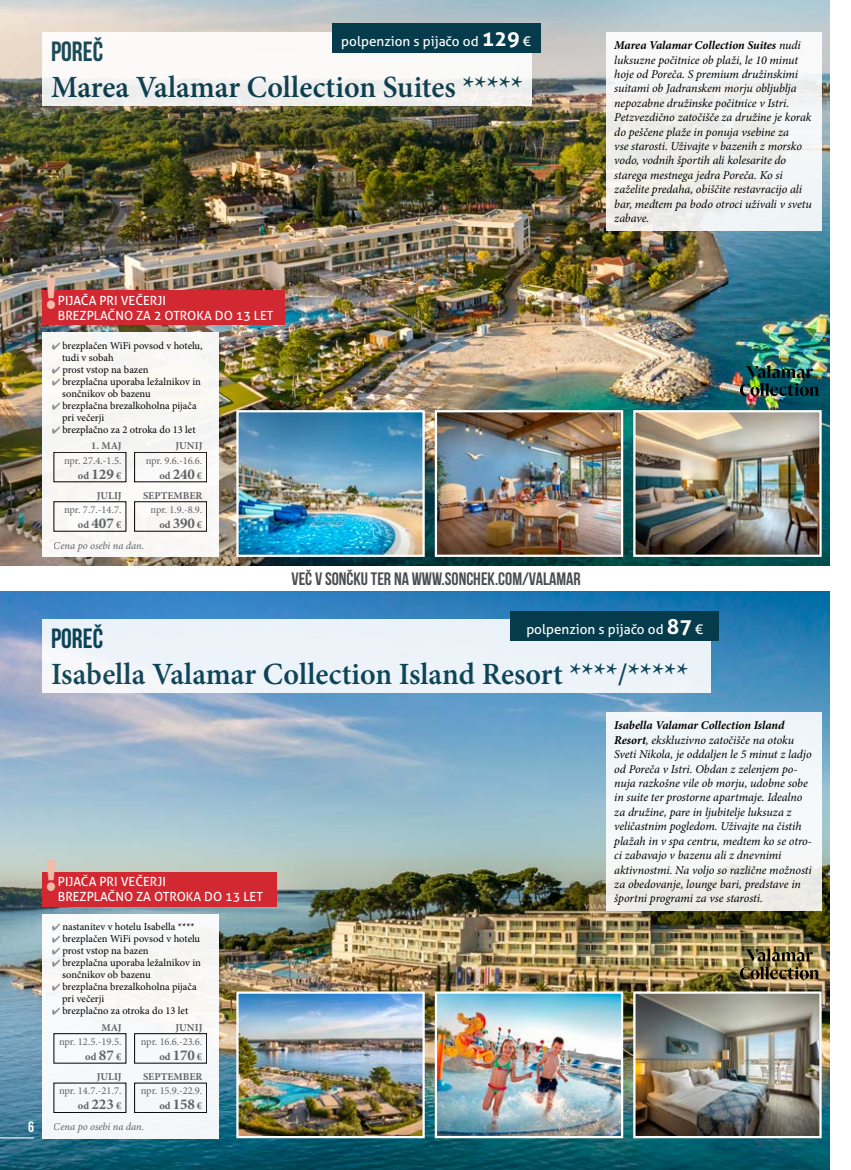
<style>
.page{position:relative;width:851px;height:1170px;background:#fff}
.page>*{position:absolute;margin:0;border:0;box-sizing:border-box;transform-origin:0 0}
.t1{font:900 42.6px "DIN Alternate";color:#f1bba8}
.t2{font:600 30.9px "Minion Pro";color:#053b4b}
.t3{font:27.75px "Bebas Neue";color:#053b4b}
.t4{font:18px "Bebas Neue";color:#4b4d50}
.t5{font:15px "Bebas Neue";color:#fff}
.t6{font:13.5px "Aller";color:#fff}
.t7{font:12.6px/15.1px "Aller";color:#fff}
.t8{font:italic 12px/14.4px "Minion Pro";letter-spacing:-.005em;color:#000}
.t9{font:10.5px/12px "Minion Pro";color:#000}
.t10{font:10.5px/15px "Minion Pro";letter-spacing:-.01em;color:#636569;text-align:right}
.t11{font:700 10.5px "Minion Pro";color:#636569}
.t12{font:italic 10.5px "Minion Pro";letter-spacing:-.005em;color:#636569}
.s1{font-weight:700;font-size:21px}
.s2{font-weight:700}
.s3{color:#8e9196}
.s4{font-weight:700;font-size:15px}
</style>
<div class="page">
<img style="left:0;top:591px;width:829px;height:578px">
<div style="left:43px;top:619px;width:667px;height:73px;background:#ecf3f9"></div>
<div style="left:605px;top:711px;width:216px;height:199px;background:linear-gradient(to bottom,#f3f9fe,#f1f1ed)"></div>
<div style="left:43px;top:913px;width:176px;height:225px;background:#f7f8f9"></div>
<div style="left:54px;top:1033px;width:72px;height:30px;border:1px solid #000"></div>
<div style="left:134px;top:1033px;width:73px;height:30px;border:1px solid #000"></div>
<div style="left:510px;top:611px;width:209px;height:29px;background:#053b4b"></div>
<div style="left:43px;top:872px;width:233px;height:34px;background:#d22832"></div>
<img style="left:0;top:0;width:829px;height:565px">
<div style="left:43px;top:32px;width:488px;height:73px;background:linear-gradient(to right,#f7f6f6,#f5f4f3)"></div>
<div style="left:605px;top:32px;width:216px;height:198px;background:#f1f3f1"></div>
<div style="left:43px;top:332px;width:176px;height:225px;background:#f8f7f5"></div>
<div style="left:54px;top:452px;width:72px;height:30px;border:1px solid #000"></div>
<div style="left:134px;top:452px;width:73px;height:30px;border:1px solid #000"></div>
<div style="left:134px;top:501px;width:73px;height:30px;border:1px solid #000"></div>
<img style="left:632px;top:990px;width:190px;height:149px">
<img style="left:433px;top:990px;width:191px;height:149px">
<img style="left:632px;top:409px;width:190px;height:149px">
<img style="left:433px;top:409px;width:191px;height:149px">
<img style="left:235px;top:409px;width:191px;height:149px">
<img style="left:235px;top:990px;width:191px;height:149px">
<hr style="left:0;top:1137px;width:34px;height:1px;background:#fff">
<div style="left:332px;top:23px;width:208px;height:30px;background:#053b4b"></div>
<div style="left:43px;top:291px;width:242px;height:34px;background:#d22832"></div>
<img style="left:739px;top:948px;width:80px;height:31px">
<img style="left:739px;top:365px;width:80px;height:31px">
<p class="t6" style="left:341px;top:33px;width:191px">polpenzion s pijačo od <span class="s1">129</span> €</p>
<h3 class="t3" style="left:51px;top:36px;width:54px">POREČ</h3>
<h2 class="t2" style="left:51px;top:65px;width:473px">Marea Valamar Collection Suites *****</h2>
<p class="t8" style="left:614px;top:38px;width:199px"><span class="s2">Marea Valamar Collection Suites</span> nudi luksuzne počitnice ob plaži, le 10 minut hoje od Poreča. S premium družinskimi suitami ob Jadranskem morju obljublja nepozabne družinske počitnice v Istri.<br>Petzvezdično zatočišče za družine je korak do peščene plaže in ponuja vsebine za<br>vse starosti. Uživajte v bazenih z morsko vodo, vodnih športih ali kolesarite do starega mestnega jedra Poreča. Ko si zaželite predaha, obiščite restavracijo ali bar, medtem pa bodo otroci uživali v svetu zabave.</p>
<h1 class="t1" style="left:43px;top:265px;width:17px">!</h1>
<p class="t7" style="left:58px;top:293px;width:217px">PIJAČA PRI VEČERJI<br>BREZPLAČNO ZA 2 OTROKA DO 13 LET</p>
<p class="t9" style="left:62px;top:339px;width:142px;text-indent:-11px"><span class="s3">✔</span> brezplačen WiFi povsod v hotelu, tudi v sobah</p>
<p class="t9" style="left:51px;top:363px;width:98px"><span class="s3">✔</span> prost vstop na bazen</p>
<p class="t9" style="left:62px;top:375px;width:140px;text-indent:-11px"><span class="s3">✔</span> brezplačna uporaba ležalnikov in sončnikov ob bazenu</p>
<p class="t9" style="left:62px;top:399px;width:136px;text-indent:-11px"><span class="s3">✔</span> brezplačna brezalkoholna pijača pri večerji</p>
<p class="t9" style="left:51px;top:423px;width:146px"><span class="s3">✔</span> brezplačno za 2 otroka do 13 let</p>
<p class="t10" style="left:64px;top:453px;width:59px">npr. 27.4.-1.5. <span class="s2">od</span> <span class="s4">129</span> <span class="s2">€</span></p>
<p class="t10" style="left:64px;top:502px;width:59px">npr. 7.7.-14.7. <span class="s2">od</span> <span class="s4">407</span> <span class="s2">€</span></p>
<p class="t12" style="left:54px;top:538px;width:92px">Cena po osebi na dan.</p>
<p class="t11" style="left:91px;top:438px;width:32px">1. MAJ</p>
<p class="t11" style="left:175px;top:438px;width:29px">JUNIJ</p>
<p class="t10" style="left:146px;top:453px;width:58px">npr. 9.6.-16.6. <span class="s2">od</span> <span class="s4">240</span> <span class="s2">€</span></p>
<p class="t10" style="left:151px;top:502px;width:53px">npr. 1.9.-8.9. <span class="s2">od</span> <span class="s4">390</span> <span class="s2">€</span></p>
<p class="t11" style="left:143px;top:488px;width:61px">SEPTEMBER</p>
<p class="t11" style="left:97px;top:488px;width:27px">JULIJ</p>
<h3 class="t4" style="left:291px;top:569px;width:291px">VEČ V SONČKU TER NA WWW.SONCHEK.COM/VALAMAR</h3>
<p class="t6" style="left:526px;top:620px;width:178px">polpenzion s pijačo od <span class="s1">87</span> €</p>
<h3 class="t3" style="left:51px;top:623px;width:54px">POREČ</h3>
<h2 class="t2" style="left:51px;top:653px;width:638px">Isabella Valamar Collection Island Resort ****/*****</h2>
<p class="t5" style="left:28px;top:1118px;width:7px">6</p>
<h1 class="t1" style="left:43px;top:846px;width:17px">!</h1>
<p class="t7" style="left:58px;top:874px;width:207px">PIJAČA PRI VEČERJI<br>BREZPLAČNO ZA OTROKA DO 13 LET</p>
<p class="t9" style="left:51px;top:920px;width:145px"><span class="s3">✔</span> nastanitev v hotelu Isabella ****</p>
<p class="t9" style="left:51px;top:932px;width:150px"><span class="s3">✔</span> brezplačen WiFi povsod v hotelu</p>
<p class="t9" style="left:51px;top:944px;width:98px"><span class="s3">✔</span> prost vstop na bazen</p>
<p class="t9" style="left:62px;top:956px;width:140px;text-indent:-11px"><span class="s3">✔</span> brezplačna uporaba ležalnikov in sončnikov ob bazenu</p>
<p class="t9" style="left:62px;top:980px;width:136px;text-indent:-11px"><span class="s3">✔</span> brezplačna brezalkoholna pijača pri večerji</p>
<p class="t9" style="left:51px;top:1004px;width:138px"><span class="s3">✔</span> brezplačno za otroka do 13 let</p>
<p class="t10" style="left:59px;top:1034px;width:64px">npr. 12.5.-19.5. <span class="s2">od</span> <span class="s4">87</span> <span class="s2">€</span></p>
<p class="t10" style="left:59px;top:1083px;width:64px">npr. 14.7.-21.7. <span class="s2">od</span> <span class="s4">223</span> <span class="s2">€</span></p>
<p class="t12" style="left:54px;top:1119px;width:92px">Cena po osebi na dan.</p>
<p class="t11" style="left:101px;top:1019px;width:22px">MAJ</p>
<p class="t11" style="left:175px;top:1019px;width:29px">JUNIJ</p>
<p class="t10" style="left:141px;top:1034px;width:63px">npr. 16.6.-23.6. <span class="s2">od</span> <span class="s4">170</span> <span class="s2">€</span></p>
<p class="t10" style="left:141px;top:1083px;width:63px">npr. 15.9.-22.9. <span class="s2">od</span> <span class="s4">158</span> <span class="s2">€</span></p>
<p class="t11" style="left:143px;top:1069px;width:61px">SEPTEMBER</p>
<p class="t11" style="left:97px;top:1069px;width:27px">JULIJ</p>
<p class="t8" style="left:614px;top:718px;width:199px"><span class="s2">Isabella Valamar Collection Island Resort</span>, ekskluzivno zatočišče na otoku Sveti Nikola, je oddaljen le 5 minut z ladjo od Poreča v Istri. Obdan z zelenjem po&shy;nuja razkošne vile ob morju, udobne sobe in suite ter prostorne apartmaje. Idealno za družine, pare in ljubitelje luksuza z veličastnim pogledom. Uživajte na čistih plažah in v spa centru, medtem ko se otro&shy;ci zabavajo v bazenu ali z dnevnimi aktivnostmi. Na voljo so različne možnosti za obedovanje, lounge bari, predstave in športni programi za vse starosti.</p>
</div>
